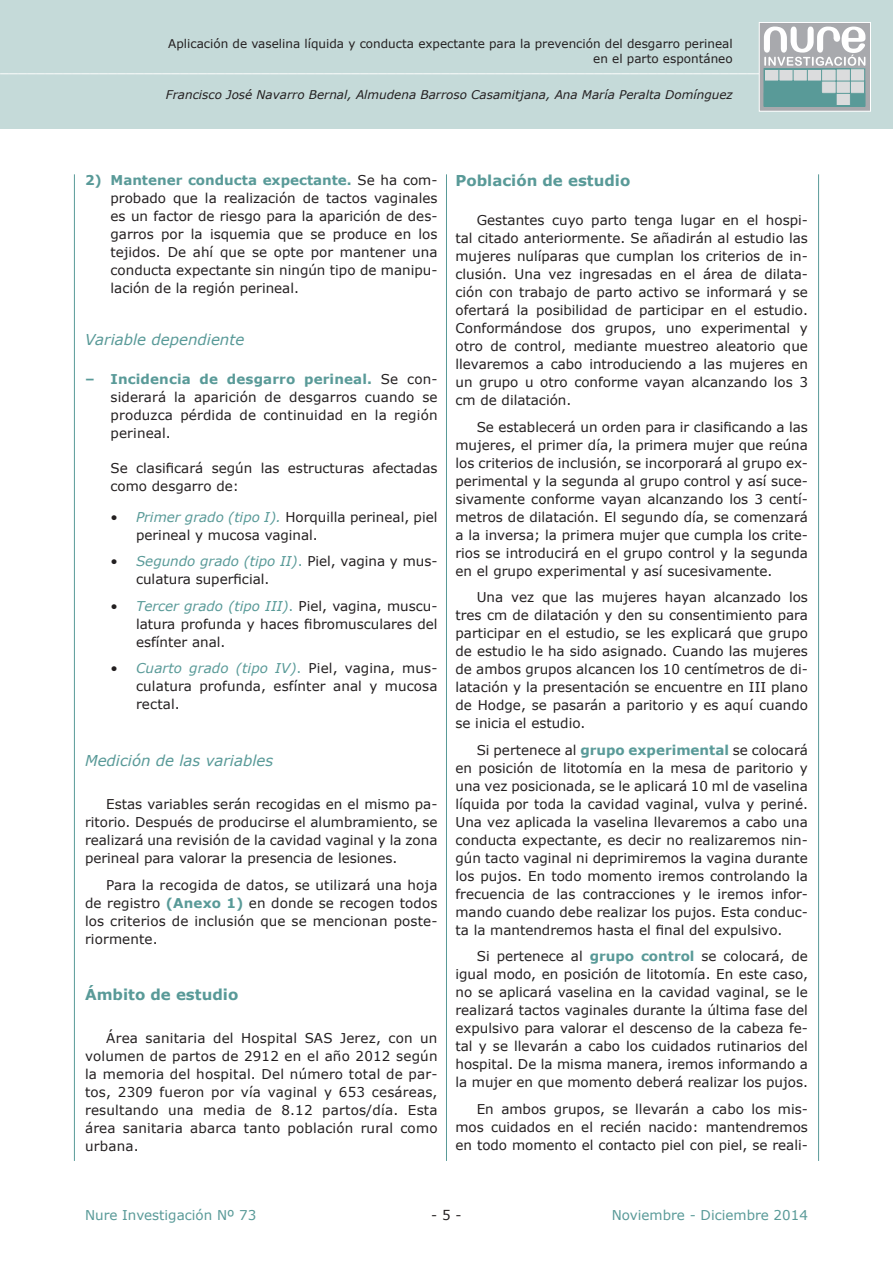
<style>
.page{position:relative;width:893px;height:1263px;background:#fff}
.page>*{position:absolute;margin:0;border:0;box-sizing:border-box;transform-origin:0 0}
.t1{font:18px "Times";color:#fff}
.t2{font:italic 15px "Verdana";color:#599a98}
.t3{font:700 15px "Verdana";color:#599a98}
.t4{font:13.5px/18px "Verdana";color:#231f20;text-align:justify}
.t5{font:13.5px "Verdana";color:#599a98}
.t6{font:12px/14.4px "Verdana";color:#231f20;text-align:right}
.t7{font:italic 12px "Verdana";color:#231f20}
.s1{font-weight:700;color:#599a98}
.s2{font-style:italic;color:#599a98}
.s3{color:#599a98}
</style>
<div class="page">
<div style="left:1px;top:0;width:892px;height:128px;background:#c5dad9"></div>
<hr style="left:0;top:0;width:1px;height:128px;background:#c5dad9">
<div style="left:759px;top:23px;width:111px;height:88px;background:#a8a9ad"></div>
<svg style="left:764px;top:27px;width:102px;height:80px"></svg>
<div style="left:759px;top:22px;width:112px;height:90px;border:1px solid #fff"></div>
<hr style="left:446px;top:174px;width:1px;height:987px;background:#599a98">
<hr style="left:74px;top:174px;width:1px;height:987px;background:#599a98">
<hr style="left:818px;top:174px;width:1px;height:987px;background:#599a98">
<p class="t6" style="left:168px;top:37px;width:566px">Aplicación de vaselina líquida y conducta expectante para la prevención del desgarro perineal en el parto espontáneo</p>
<p class="t7" style="left:166px;top:86px;width:568px">Francisco José Navarro Bernal, Almudena Barroso Casamitjana, Ana María Peralta Domínguez</p>
<h1 class="t1" style="left:0;top:56px;width:838px">_____________________________________________________________________________________________</h1>
<p class="t4" style="left:111px;top:171px;width:328px;text-indent:-26px"><span class="s1">2) Mantener conducta expectante.</span> Se ha com&shy;probado que la realización de tactos vaginales es un factor de riesgo para la aparición de des&shy;garros por la isquemia que se produce en los tejidos. De ahí que se opte por mantener una conducta expectante sin ningún tipo de manipu&shy;lación de la región perineal.</p>
<p class="t2" style="left:85px;top:329px;width:161px">Variable dependiente</p>
<p class="t4" style="left:111px;top:370px;width:328px;text-indent:-26px"><span class="s1">– Incidencia de desgarro perineal.</span> Se con&shy;siderará la aparición de desgarros cuando se produzca pérdida de continuidad en la región perineal.</p>
<p class="t4" style="left:111px;top:459px;width:328px">Se clasificará según las estructuras afectadas como desgarro de:</p>
<p class="t4" style="left:136px;top:508px;width:303px;text-indent:-26px">• <span class="s2">Primer grado (tipo I).</span> Horquilla perineal, piel perineal y mucosa vaginal.</p>
<p class="t4" style="left:136px;top:552px;width:303px;text-indent:-26px">• <span class="s2">Segundo grado (tipo II)</span><span class="s3">.</span> Piel, vagina y mus&shy;culatura superficial.</p>
<p class="t4" style="left:136px;top:597px;width:303px;text-indent:-26px">• <span class="s2">Tercer grado (tipo III)</span><span class="s3">.</span> Piel, vagina, muscu&shy;latura profunda y haces fibromusculares del esfínter anal.</p>
<p class="t4" style="left:136px;top:659px;width:303px;text-indent:-26px">• <span class="s2">Cuarto grado (tipo IV)</span><span class="s3">.</span> Piel, vagina, mus&shy;culatura profunda, esfínter anal y mucosa rectal.</p>
<p class="t2" style="left:85px;top:750px;width:190px">Medición de las variables</p>
<p class="t4" style="left:85px;top:795px;width:354px;text-indent:21px">Estas variables serán recogidas en el mismo pa&shy;ritorio. Después de producirse el alumbramiento, se realizará una revisión de la cavidad vaginal y la zona perineal para valorar la presencia de lesiones.</p>
<p class="t4" style="left:85px;top:875px;width:354px;text-indent:21px">Para la recogida de datos, se utilizará una hoja de registro <span class="s1">(Anexo 1)</span> en donde se recogen todos los criterios de inclusión que se mencionan poste&shy;riormente.</p>
<p class="t3" style="left:85px;top:984px;width:155px">Ámbito de estudio</p>
<p class="t4" style="left:85px;top:1029px;width:354px;text-indent:21px">Área sanitaria del Hospital SAS Jerez, con un volumen de partos de 2912 en el año 2012 según la memoria del hospital. Del número total de par&shy;tos, 2309 fueron por vía vaginal y 653 cesáreas, resultando una media de 8.12 partos/día. Esta área sanitaria abarca tanto población rural como urbana.</p>
<p class="t3" style="left:455px;top:170px;width:176px">Población de estudio</p>
<p class="t4" style="left:455px;top:211px;width:354px;text-indent:21px">Gestantes cuyo parto tenga lugar en el hospi&shy;tal citado anteriormente. Se añadirán al estudio las mujeres nulíparas que cumplan los criterios de in&shy;clusión. Una vez ingresadas en el área de dilata&shy;ción con trabajo de parto activo se informará y se ofertará la posibilidad de participar en el estudio.<br>Conformándose dos grupos, uno experimental y otro de control, mediante muestreo aleatorio que llevaremos a cabo introduciendo a las mujeres en un grupo u otro conforme vayan alcanzando los 3 cm de dilatación.</p>
<p class="t4" style="left:455px;top:417px;width:354px;text-indent:21px">Se establecerá un orden para ir clasificando a las mujeres, el primer día, la primera mujer que reúna los criterios de inclusión, se incorporará al grupo ex&shy;perimental y la segunda al grupo control y así suce&shy;sivamente conforme vayan alcanzando los 3 centí&shy;metros de dilatación. El segundo día, se comenzará a la inversa; la primera mujer que cumpla los crite&shy;rios se introducirá en el grupo control y la segunda en el grupo experimental y así sucesivamente.</p>
<p class="t4" style="left:455px;top:588px;width:354px;text-indent:21px">Una vez que las mujeres hayan alcanzado los tres cm de dilatación y den su consentimiento para participar en el estudio, se les explicará que grupo de estudio le ha sido asignado. Cuando las mujeres de ambos grupos alcancen los 10 centímetros de di&shy;latación y la presentación se encuentre en III plano de Hodge, se pasarán a paritorio y es aquí cuando se inicia el estudio.</p>
<p class="t4" style="left:455px;top:740px;width:354px;text-indent:21px">Si pertenece al <span class="s1">grupo experimental</span> se colocará en posición de litotomía en la mesa de paritorio y una vez posicionada, se le aplicará 10 ml de vaselina líquida por toda la cavidad vaginal, vulva y periné.<br>Una vez aplicada la vaselina llevaremos a cabo una conducta expectante, es decir no realizaremos nin&shy;gún tacto vaginal ni deprimiremos la vagina durante los pujos. En todo momento iremos controlando la frecuencia de las contracciones y le iremos infor&shy;mando cuando debe realizar los pujos. Esta conduc&shy;ta la mantendremos hasta el final del expulsivo.</p>
<p class="t4" style="left:455px;top:947px;width:354px;text-indent:21px">Si pertenece al <span class="s1">grupo control</span> se colocará, de igual modo, en posición de litotomía. En este caso, no se aplicará vaselina en la cavidad vaginal, se le realizará tactos vaginales durante la última fase del expulsivo para valorar el descenso de la cabeza fe&shy;tal y se llevarán a cabo los cuidados rutinarios del hospital. De la misma manera, iremos informando a la mujer en que momento deberá realizar los pujos.</p>
<p class="t4" style="left:455px;top:1099px;width:354px;text-indent:21px">En ambos grupos, se llevarán a cabo los mis&shy;mos cuidados en el recién nacido: mantendremos en todo momento el contacto piel con piel, se reali-</p>
<p class="t5" style="left:85px;top:1206px;width:173px">Nure Investigación Nº 73</p>
<p class="t4" style="left:431px;top:1206px;width:32px">- 5 -</p>
<p class="t5" style="left:612px;top:1206px;width:198px">Noviembre - Diciembre 2014</p>
</div>
